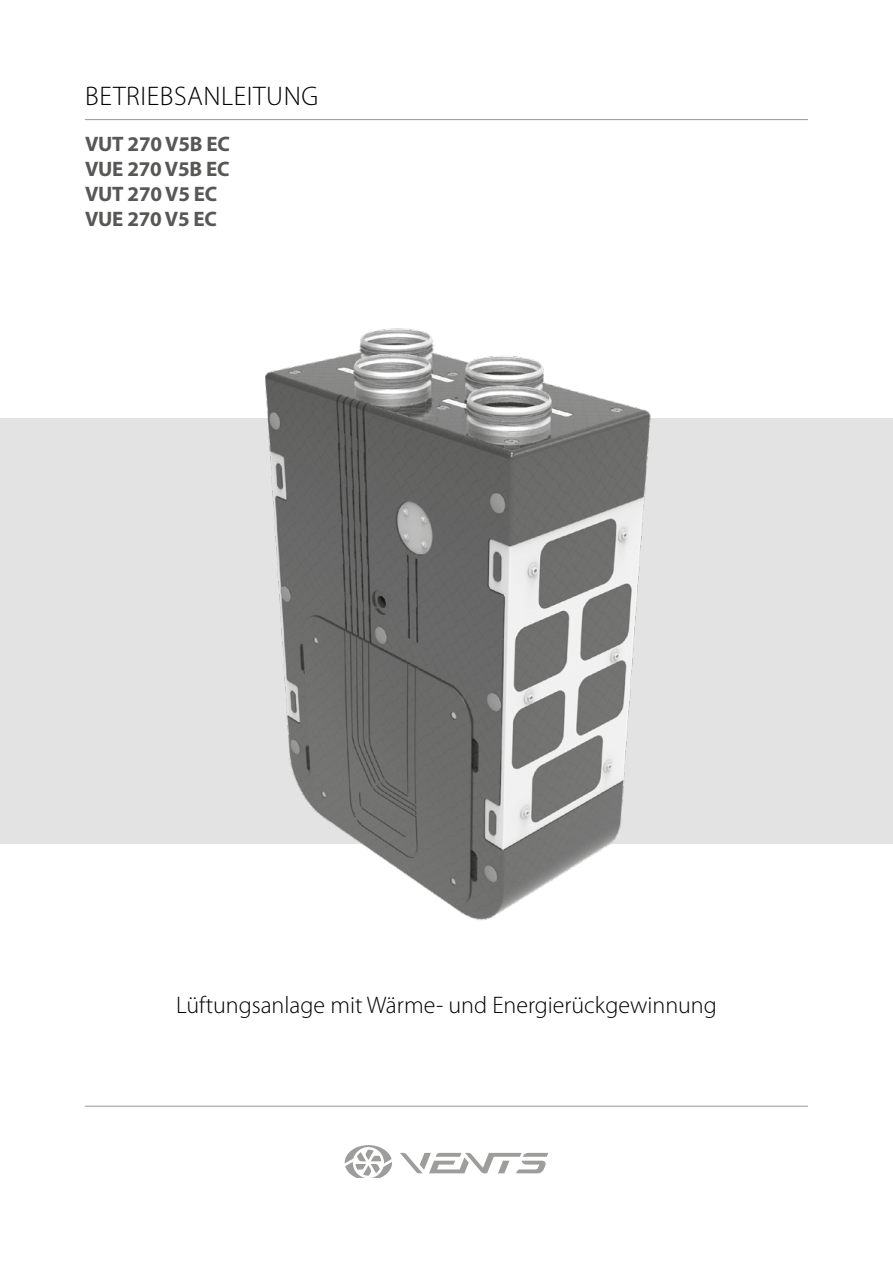
<style>
.page{position:relative;width:893px;height:1263px;background:#fff}
.page>*{position:absolute;margin:0;border:0;box-sizing:border-box;transform-origin:0 0}
.t1{font:300 27px "Myriad Pro";letter-spacing:.02em;color:#000}
.t2{font:300 24px "Myriad Pro";color:#000}
.t3{font:700 21px/25.2px "Myriad Pro";letter-spacing:-.01em;color:#575756}
</style>
<div class="page">
<hr style="left:85px;top:119px;width:723px;height:1px;background:#9d9d9c">
<div style="left:0;top:419px;width:893px;height:425px;background:#e3e3e3"></div>
<hr style="left:85px;top:1106px;width:723px;height:1px;background:#9d9d9c">
<img style="left:214px;top:328px;width:464px;height:593px">
<svg style="left:400px;top:1153px;width:148px;height:20px"></svg>
<svg style="left:345px;top:1145px;width:47px;height:33px"></svg>
<p class="t1" style="left:85px;top:81px;width:235px">BETRIEBSANLEITUNG</p>
<p class="t3" style="left:85px;top:131px;width:146px">VUT 270 V5B EC<br>VUE 270 V5B EC<br>VUT 270 V5 EC<br>VUE 270 V5 EC</p>
<p class="t2" style="left:176px;top:992px;width:542px">Lüftungsanlage mit Wärme- und Energierückgewinnung</p>
</div>
